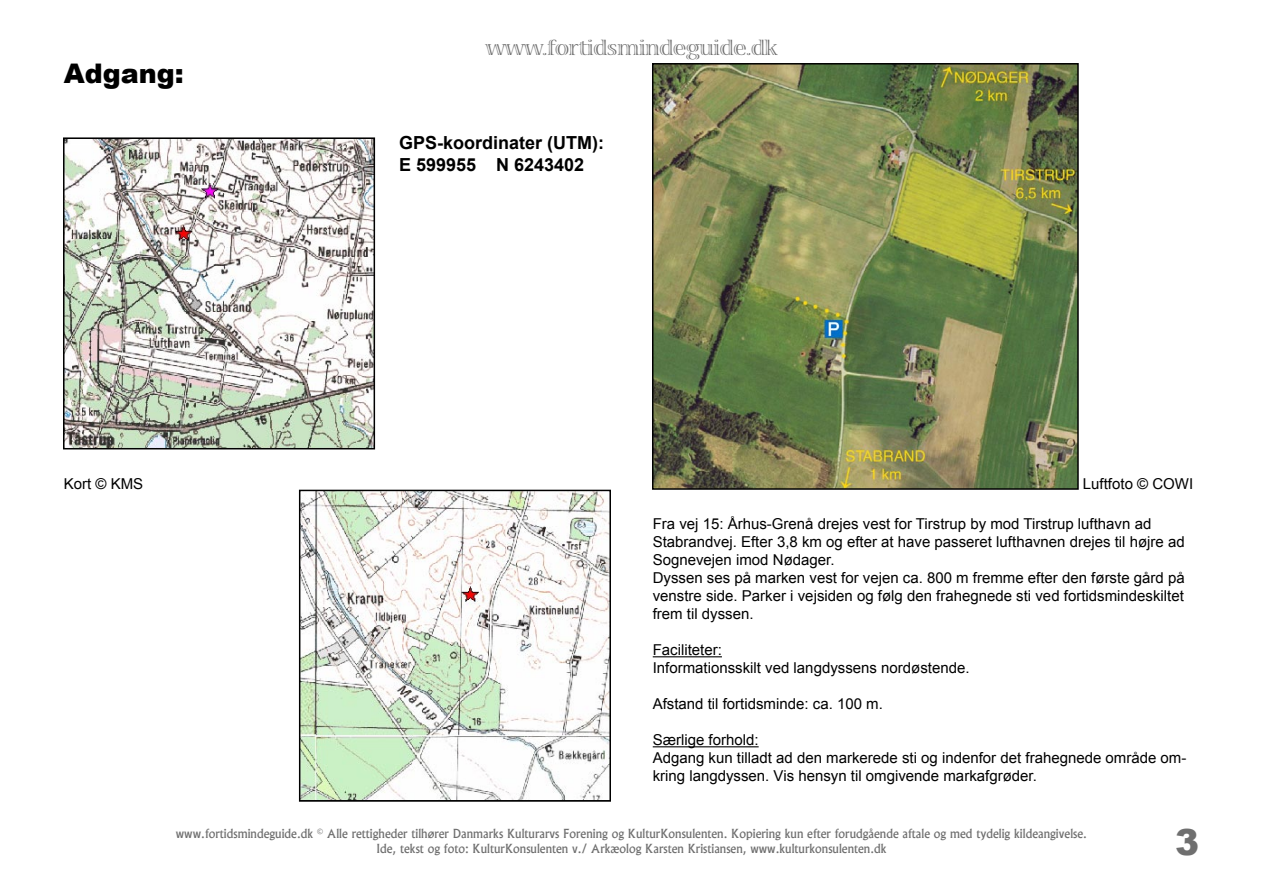
<style>
.page{position:relative;width:1263px;height:893px;background:#fff}
.page>*{position:absolute;margin:0;border:0;box-sizing:border-box;transform-origin:0 0}
.t1{font:900 36px "Arial";color:#6f6f6f}
.t2{font:900 27px "Arial";color:#000}
.t3{font:21px "Viva Std";color:#6f6f6f}
.t4{font:700 18px "Arial";color:#000}
.t5{font:15px/18px "Arial";color:#000}
.t6{font:12px "Alaska";color:#6f6f6f}
</style>
<div class="page">
<img style="left:302px;top:493px;width:306px;height:306px">
<div style="left:299px;top:490px;width:312px;height:312px;border:2px solid #000"></div>
<img style="left:66px;top:140px;width:306px;height:306px">
<div style="left:63px;top:137px;width:312px;height:312px;border:2px solid #000"></div>
<img style="left:655px;top:66px;width:421px;height:421px">
<div style="left:652px;top:63px;width:427px;height:427px;border:2px solid #000"></div>
<hr style="left:653px;top:656px;width:69px;height:1px;background:#000">
<hr style="left:653px;top:746px;width:106px;height:1px;background:#000">
<p class="t2" style="left:64px;top:54px;width:122px">Adgang:</p>
<p class="t3" style="left:486px;top:37px;width:293px">www.fortidsmindeguide.dk</p>
<p class="t4" style="left:399px;top:131px;width:207px">GPS-koordinater (UTM):</p>
<p class="t4" style="left:399px;top:153px;width:187px">E 599955 N 6243402</p>
<p class="t5" style="left:64px;top:475px;width:81px">Kort © KMS</p>
<p class="t5" style="left:1083px;top:475px;width:112px">Luftfoto © COWI</p>
<p class="t5" style="left:653px;top:515px;width:533px">Fra vej 15: Århus-Grenå drejes vest for Tirstrup by mod Tirstrup lufthavn ad<br>Stabrandvej. Efter 3,8 km og efter at have passeret lufthavnen drejes til højre ad<br>Sognevejen imod Nødager.</p>
<p class="t5" style="left:653px;top:569px;width:533px;text-align:justify">Dyssen ses på marken vest for vejen ca. 800 m fremme efter den første gård på venstre side. Parker i vejsiden og følg den frahegnede sti ved fortidsmindeskiltet frem til dyssen.</p>
<p class="t5" style="left:653px;top:641px;width:71px">Faciliteter:</p>
<p class="t5" style="left:653px;top:659px;width:318px">Informationsskilt ved langdyssens nordøstende.</p>
<p class="t5" style="left:653px;top:695px;width:232px">Afstand til fortidsminde: ca. 100 m.</p>
<p class="t5" style="left:653px;top:731px;width:107px">Særlige forhold:</p>
<p class="t5" style="left:653px;top:749px;width:535px">Adgang kun tilladt ad den markerede sti og indenfor det frahegnede område om&shy;kring langdyssen. Vis hensyn til omgivende markafgrøder.</p>
<p class="t6" style="left:176px;top:826px;width:913px">www.fortidsmindeguide.dk © Alle rettigheder tilhører Danmarks Kulturarvs Forening og KulturKonsulenten. Kopiering kun efter forudgående aftale og med tydelig kildeangivelse.</p>
<p class="t6" style="left:376px;top:841px;width:512px">Ide, tekst og foto: KulturKonsulenten v./ Arkæolog Karsten Kristiansen, www.kulturkonsulenten.dk</p>
<p class="t1" style="left:1175px;top:816px;width:26px">3</p>
</div>
